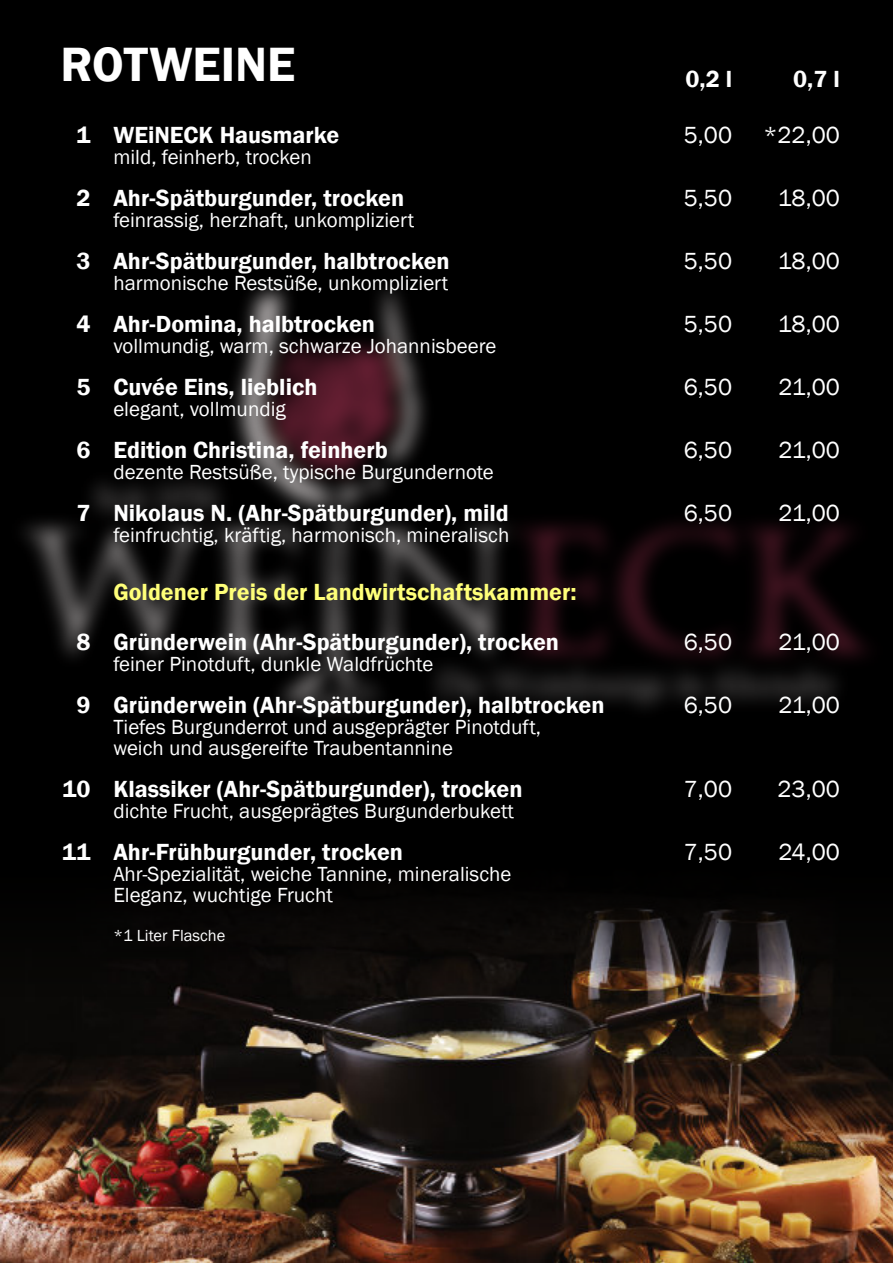
<style>
.page{position:relative;width:893px;height:1263px;background:#fff}
.page>*{position:absolute;margin:0;border:0;box-sizing:border-box;transform-origin:0 0}
.t1{font:600 49.5px "Franklin Gothic";color:#fff}
.t2{font:600 24px "Franklin Gothic";color:#fff}
.t3{font:24px "Franklin Gothic";color:#fff}
.t4{font:600 24px "Franklin Gothic";color:#ffff79}
.t5{font:21px/21px "Franklin Gothic";color:#fff}
.t6{font:16.5px "Franklin Gothic";color:#fff}
</style>
<div class="page">
<div style="left:0;top:0;width:893px;height:1096px;background:#000"></div>
<img style="left:23px;top:284px;width:845px;height:431px">
<img style="left:0;top:907px;width:893px;height:356px">
<h1 class="t1" style="left:60px;top:46px;width:236px">ROTWEINE</h1>
<p class="t2" style="left:685px;top:70px;width:48px">0,2 l</p>
<p class="t2" style="left:793px;top:70px;width:48px">0,7 l</p>
<p class="t2" style="left:76px;top:126px;width:16px">1</p>
<p class="t2" style="left:76px;top:189px;width:16px">2</p>
<p class="t2" style="left:76px;top:252px;width:16px">3</p>
<p class="t2" style="left:76px;top:315px;width:16px">4</p>
<p class="t2" style="left:76px;top:378px;width:16px">5</p>
<p class="t2" style="left:76px;top:441px;width:16px">6</p>
<p class="t2" style="left:76px;top:504px;width:16px">7</p>
<p class="t2" style="left:113px;top:126px;width:227px">WEiNECK Hausmarke</p>
<p class="t5" style="left:113px;top:148px;width:200px">mild, feinherb, trocken</p>
<p class="t2" style="left:113px;top:189px;width:292px">Ahr-Spätburgunder, trocken</p>
<p class="t5" style="left:113px;top:211px;width:302px">feinrassig, herzhaft, unkompliziert</p>
<p class="t2" style="left:113px;top:252px;width:338px">Ahr-Spätburgunder, halbtrocken</p>
<p class="t5" style="left:113px;top:274px;width:336px">harmonische Restsüße, unkompliziert</p>
<p class="t2" style="left:113px;top:315px;width:263px">Ahr-Domina, halbtrocken</p>
<p class="t5" style="left:113px;top:337px;width:385px">vollmundig, warm, schwarze Johannisbeere</p>
<p class="t2" style="left:113px;top:378px;width:206px">Cuvée Eins, lieblich</p>
<p class="t5" style="left:113px;top:400px;width:174px">elegant, vollmundig</p>
<p class="t2" style="left:113px;top:441px;width:276px">Edition Christina, feinherb</p>
<p class="t5" style="left:113px;top:463px;width:382px">dezente Restsüße, typische Burgundernote</p>
<p class="t2" style="left:113px;top:504px;width:397px">Nikolaus N. (Ahr-Spätburgunder), mild</p>
<p class="t5" style="left:113px;top:526px;width:397px">feinfruchtig, kräftig, harmonisch, mineralisch</p>
<p class="t3" style="left:684px;top:126px;width:50px">5,00</p>
<p class="t3" style="left:763px;top:126px;width:78px">*22,00</p>
<p class="t3" style="left:684px;top:189px;width:50px">5,50</p>
<p class="t3" style="left:778px;top:189px;width:64px">18,00</p>
<p class="t3" style="left:684px;top:252px;width:50px">5,50</p>
<p class="t3" style="left:778px;top:252px;width:64px">18,00</p>
<p class="t3" style="left:684px;top:315px;width:50px">5,50</p>
<p class="t3" style="left:778px;top:315px;width:64px">18,00</p>
<p class="t3" style="left:684px;top:378px;width:50px">6,50</p>
<p class="t3" style="left:779px;top:378px;width:63px">21,00</p>
<p class="t3" style="left:684px;top:441px;width:50px">6,50</p>
<p class="t3" style="left:779px;top:441px;width:63px">21,00</p>
<p class="t3" style="left:684px;top:504px;width:50px">6,50</p>
<p class="t3" style="left:779px;top:504px;width:63px">21,00</p>
<p class="t4" style="left:113px;top:584px;width:465px">Goldener Preis der Landwirtschaftskammer:</p>
<p class="t2" style="left:76px;top:633px;width:16px">8</p>
<p class="t2" style="left:76px;top:696px;width:16px">9</p>
<p class="t2" style="left:62px;top:780px;width:29px">10</p>
<p class="t2" style="left:62px;top:843px;width:30px">11</p>
<p class="t2" style="left:113px;top:633px;width:447px">Gründerwein (Ahr-Spätburgunder), trocken</p>
<p class="t5" style="left:113px;top:655px;width:321px">feiner Pinotduft, dunkle Waldfrüchte</p>
<p class="t2" style="left:113px;top:696px;width:493px">Gründerwein (Ahr-Spätburgunder), halbtrocken</p>
<p class="t5" style="left:113px;top:718px;width:429px">Tiefes Burgunderrot und ausgeprägter Pinotduft, weich und ausgereifte Traubentannine</p>
<p class="t2" style="left:113px;top:780px;width:411px">Klassiker (Ahr-Spätburgunder), trocken</p>
<p class="t5" style="left:113px;top:802px;width:402px">dichte Frucht, ausgeprägtes Burgunderbukett</p>
<p class="t2" style="left:113px;top:843px;width:291px">Ahr-Frühburgunder, trocken</p>
<p class="t5" style="left:113px;top:865px;width:400px">Ahr-Spezialität, weiche Tannine, mineralische<br>Eleganz, wuchtige Frucht</p>
<p class="t6" style="left:113px;top:930px;width:114px">*1 Liter Flasche</p>
<p class="t3" style="left:684px;top:633px;width:50px">6,50</p>
<p class="t3" style="left:779px;top:633px;width:63px">21,00</p>
<p class="t3" style="left:684px;top:696px;width:50px">6,50</p>
<p class="t3" style="left:779px;top:696px;width:63px">21,00</p>
<p class="t3" style="left:684px;top:780px;width:50px">7,00</p>
<p class="t3" style="left:777px;top:780px;width:64px">23,00</p>
<p class="t3" style="left:684px;top:843px;width:50px">7,50</p>
<p class="t3" style="left:779px;top:843px;width:63px">24,00</p>
</div>
